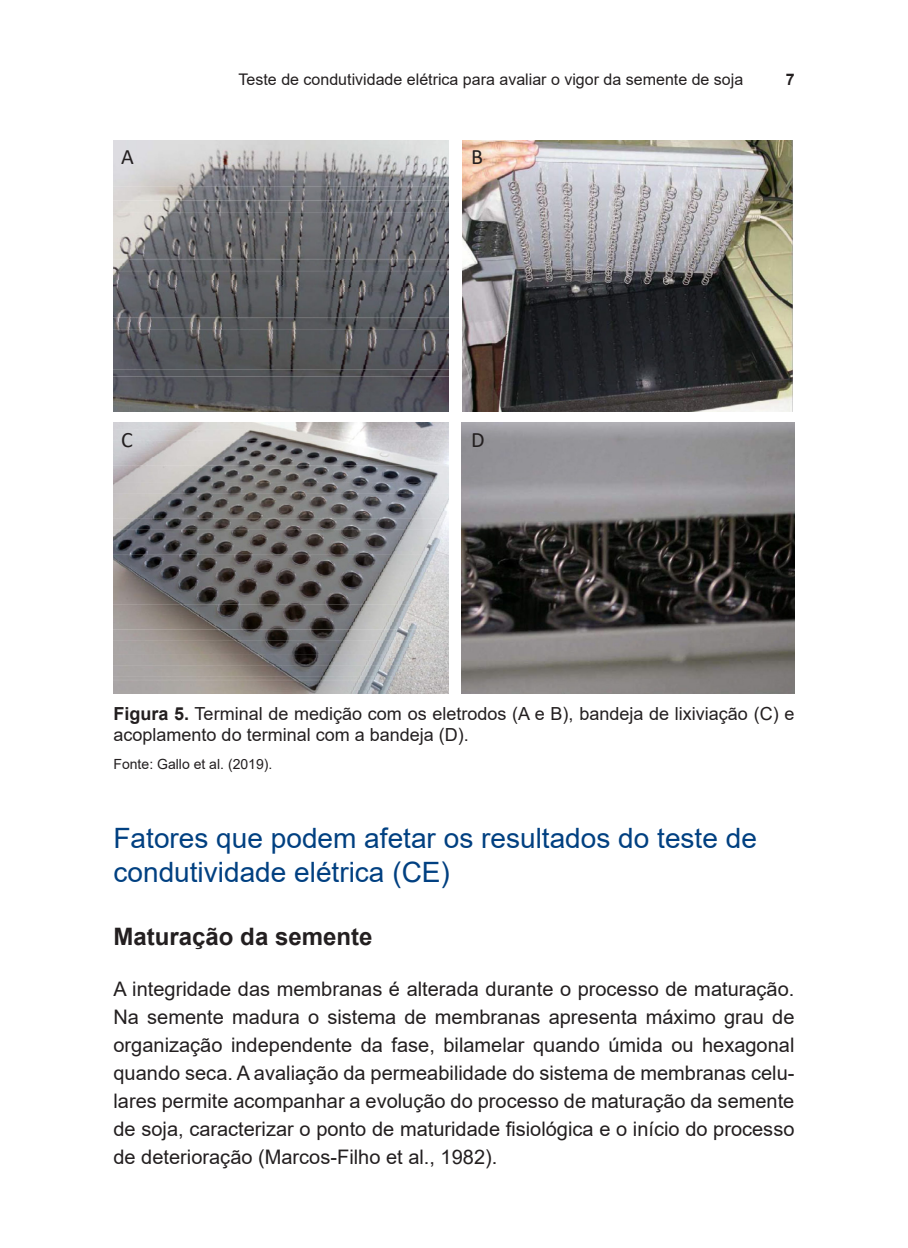
<style>
.page{position:relative;width:908px;height:1248px;background:#fff}
.page>*{position:absolute;margin:0;border:0;box-sizing:border-box;transform-origin:0 0}
.TITULO_1{font:28px/33.6px "Arial";color:#014081}
.TITULO_2{font:700 24px "Arial";color:#231f20}
.t1{font:22px "Calibri";color:#231f20}
.MIOLO{font:20px/28px "Arial";color:#231f20;text-align:justify}
.FIGURA_LEGENDA{font:18px/21.6px "Arial";color:#231f20}
.t2{font:16px "Arial";color:#231f20}
.t3{font:700 16px "Arial";color:#231f20}
.FIGURA_FONTE{font:14px "Arial";color:#231f20}
.s1{font-weight:700}
</style>
<div class="page">
<img style="left:113px;top:140px;width:335px;height:271px">
<img style="left:462px;top:140px;width:330px;height:271px">
<img style="left:113px;top:423px;width:335px;height:270px">
<img style="left:461px;top:423px;width:333px;height:270px">
<p class="t2" style="left:238px;top:68px;width:506px">Teste de condutividade elétrica para avaliar o vigor da semente de soja</p>
<p class="t3" style="left:785px;top:68px;width:10px">7</p>
<p class="t1" style="left:121px;top:141px;width:14px">A</p>
<p class="t1" style="left:471px;top:141px;width:13px">B</p>
<p class="t1" style="left:121px;top:424px;width:13px">C</p>
<p class="t1" style="left:471px;top:424px;width:15px">D</p>
<p class="FIGURA_LEGENDA" style="left:113px;top:702px;width:682px"><span class="s1">Figura 5.</span> Terminal de medição com os eletrodos (A e B), bandeja de lixiviação (C) e acoplamento do terminal com a bandeja (D).</p>
<p class="FIGURA_FONTE" style="left:113px;top:754px;width:160px">Fonte: Gallo et al. (2019).</p>
<p class="TITULO_1" style="left:113px;top:821px;width:644px">Fatores que podem afetar os resultados do teste de condutividade elétrica (CE)</p>
<p class="TITULO_2" style="left:113px;top:919px;width:260px">Maturação da semente</p>
<p class="MIOLO" style="left:113px;top:974px;width:682px">A integridade das membranas é alterada durante o processo de maturação.<br>Na semente madura o sistema de membranas apresenta máximo grau de organização independente da fase, bilamelar quando úmida ou hexagonal quando seca. A avaliação da permeabilidade do sistema de membranas celu&shy;lares permite acompanhar a evolução do processo de maturação da semente de soja, caracterizar o ponto de maturidade fisiológica e o início do processo de deterioração (Marcos-Filho et al., 1982).</p>
</div>
